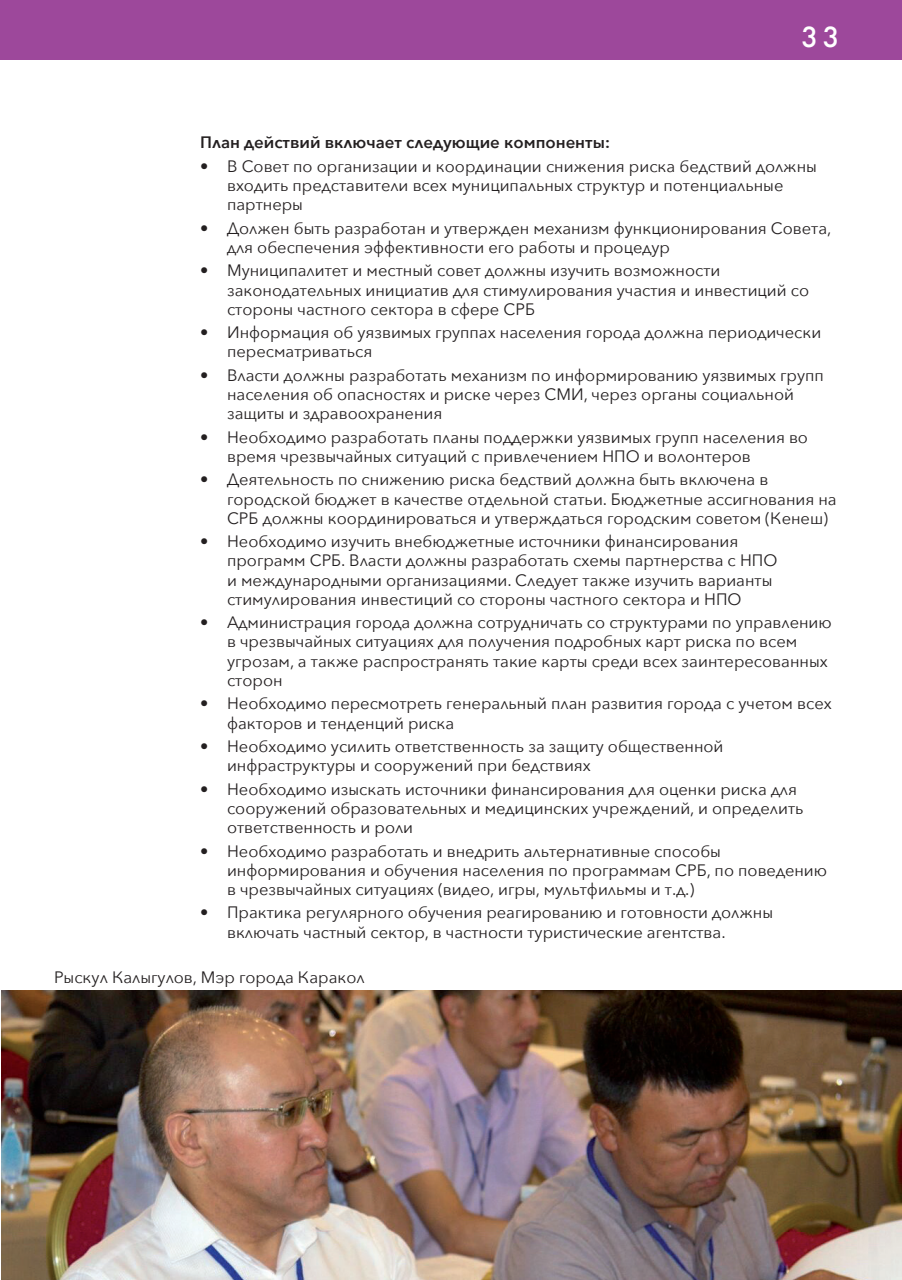
<style>
.page{position:relative;width:902px;height:1280px;background:#fff}
.page>*{position:absolute;margin:0;border:0;box-sizing:border-box;transform-origin:0 0}
.t1{font:500 27px "Futura";color:#fff}
.t2{font:16.5px/19.2px "Avenir Next";color:#231f20}
.t3{font:600 16.5px "Avenir Next";color:#231f20}
</style>
<div class="page">
<div style="left:0;top:0;width:901px;height:59px;background:#9d489b"></div>
<img style="left:2px;top:991px;width:899px;height:289px">
<h1 class="t1" style="left:801px;top:18px;width:39px">33</h1>
<p class="t3" style="left:200px;top:128px;width:411px">План действий включает следующие компоненты:</p>
<p class="t2" style="left:227px;top:156px;width:591px;text-indent:-27px">• В Совет по организации и координации снижения риска бедствий должны входить представители всех муниципальных структур и потенциальные партнеры</p>
<p class="t2" style="left:227px;top:218px;width:606px;text-indent:-27px">• Должен быть разработан и утвержден механизм функционирования Совета, для обеспечения эффективности его работы и процедур</p>
<p class="t2" style="left:227px;top:260px;width:583px;text-indent:-27px">• Муниципалитет и местный совет должны изучить возможности законодательных инициатив для стимулирования участия и инвестиций со стороны частного сектора в сфере СРБ</p>
<p class="t2" style="left:227px;top:322px;width:595px;text-indent:-27px">• Информация об уязвимых группах населения города должна периодически пересматриваться</p>
<p class="t2" style="left:227px;top:365px;width:598px;text-indent:-27px">• Власти должны разработать механизм по информированию уязвимых групп населения об опасностях и риске через СМИ, через органы социальной защиты и здравоохранения</p>
<p class="t2" style="left:227px;top:427px;width:582px;text-indent:-27px">• Необходимо разработать планы поддержки уязвимых групп населения во время чрезвычайных ситуаций с привлечением НПО и волонтеров</p>
<p class="t2" style="left:227px;top:469px;width:611px;text-indent:-27px">• Деятельность по снижению риска бедствий должна быть включена в городской бюджет в качестве отдельной статьи. Бюджетные ассигнования на<br>СРБ должны координироваться и утверждаться городским советом (Кенеш)</p>
<p class="t2" style="left:227px;top:531px;width:552px;text-indent:-27px">• Необходимо изучить внебюджетные источники финансирования программ СРБ. Власти должны разработать схемы партнерства с НПО и международными организациями. Следует также изучить варианты стимулирования инвестиций со стороны частного сектора и НПО</p>
<p class="t2" style="left:227px;top:612px;width:606px;text-indent:-27px">• Администрация города должна сотрудничать со структурами по управлению в чрезвычайных ситуациях для получения подробных карт риска по всем угрозам, а также распространять такие карты среди всех заинтересованных сторон</p>
<p class="t2" style="left:227px;top:693px;width:606px;text-indent:-27px">• Необходимо пересмотреть генеральный план развития города с учетом всех факторов и тенденций риска</p>
<p class="t2" style="left:227px;top:736px;width:498px;text-indent:-27px">• Необходимо усилить ответственность за защиту общественной инфраструктуры и сооружений при бедствиях</p>
<p class="t2" style="left:227px;top:779px;width:578px;text-indent:-27px">• Необходимо изыскать источники финансирования для оценки риска для сооружений образовательных и медицинских учреждений, и определить ответственность и роли</p>
<p class="t2" style="left:227px;top:840px;width:601px;text-indent:-27px">• Необходимо разработать и внедрить альтернативные способы информирования и обучения населения по программам СРБ, по поведению в чрезвычайных ситуациях (видео, игры, мультфильмы и т.д.)</p>
<p class="t2" style="left:227px;top:902px;width:547px;text-indent:-27px">• Практика регулярного обучения реагированию и готовности должны включать частный сектор, в частности туристические агентства.</p>
<p class="t2" style="left:54px;top:967px;width:312px">Рыскул Калыгулов, Мэр города Каракол</p>
</div>
